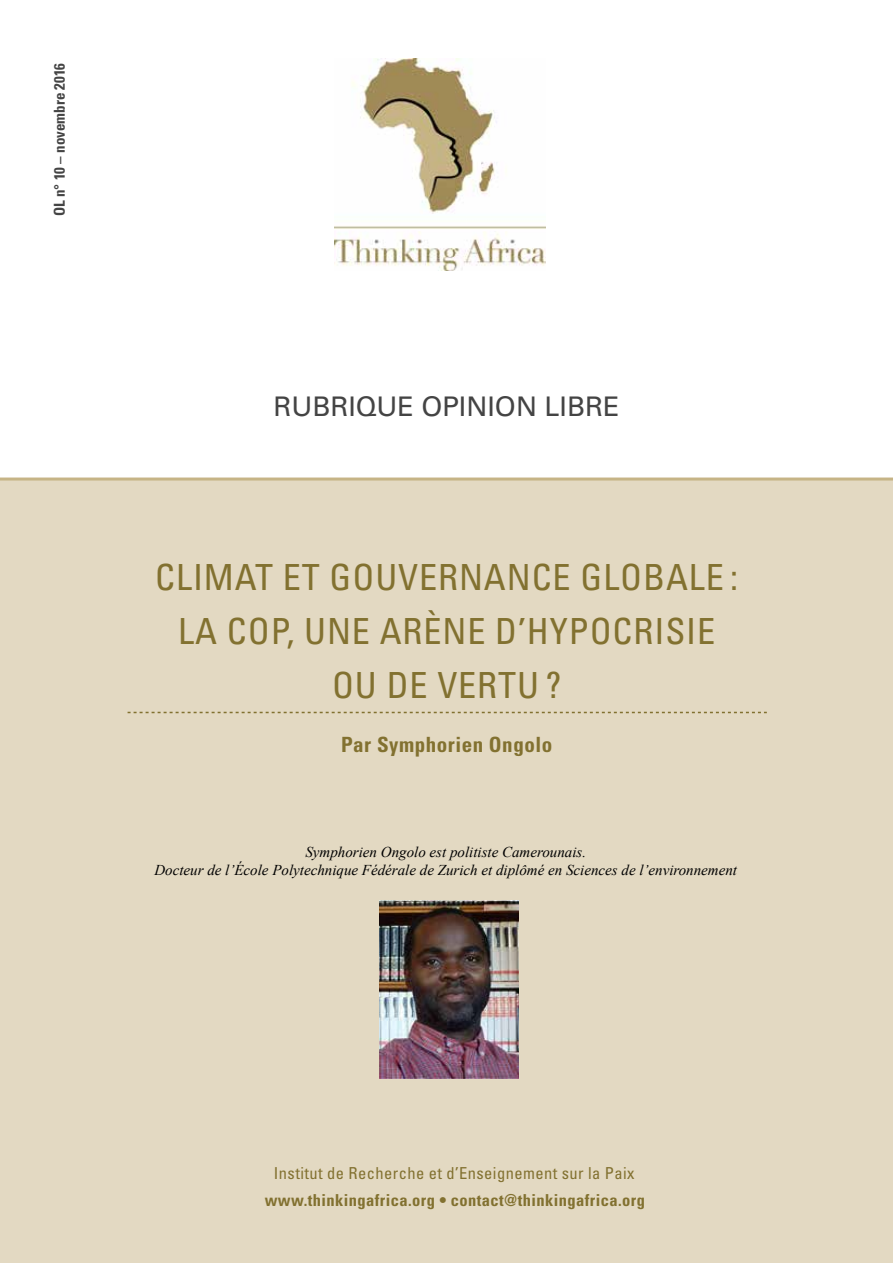
<style>
.page{position:relative;width:893px;height:1263px;background:#fff}
.page>*{position:absolute;margin:0;border:0;box-sizing:border-box;transform-origin:0 0}
.t1{font:condensed 36px/54px "Univers LT Std";letter-spacing:.025em;color:#827130;text-align:center}
.t2{font:27px "Univers LT Std";color:#444}
.t3{font:700 condensed 21px "Univers LT Std";letter-spacing:.025em;color:#827130}
.t4{font:700 condensed 16.5px "Univers LT Std";letter-spacing:.025em;color:#827130}
.t5{font:condensed 16.5px "Univers LT Std";letter-spacing:.025em;color:#827130}
.t6{font:italic 15px/18px "Times New Roman";color:#000;text-align:center}
.t7{font:700 condensed 15px "Univers LT Std";color:#444}
</style>
<div class="page">
<div style="left:0;top:480px;width:893px;height:783px;background:#e3d9c2"></div>
<hr style="left:0;top:477px;width:893px;height:3px;background:#c6b486">
<svg style="left:128px;top:712px;width:639px;height:1px"></svg>
<img style="left:335px;top:58px;width:211px;height:212px">
<img style="left:380px;top:900px;width:139px;height:179px">
<p class="t7" style="left:50px;top:216px;width:155px;rotate:-90deg">OL n° 10 – novembre 2016</p>
<h2 class="t2" style="left:273px;top:390px;width:348px">RUBRIQUE OPINION LIBRE</h2>
<h1 class="t1" style="left:155px;top:549px;width:584px">CLIMAT ET GOUVERNANCE GLOBALE :<br>LA COP, UNE ARÈNE D’HYPOCRISIE<br>OU DE VERTU ?</h1>
<h3 class="t3" style="left:341px;top:731px;width:213px">Par Symphorien Ongolo</h3>
<p class="t6" style="left:154px;top:843px;width:584px">Symphorien Ongolo est politiste Camerounais.<br>Docteur de l’École Polytechnique Fédérale de Zurich et diplômé en Sciences de l’environnement</p>
<p class="t5" style="left:274px;top:1163px;width:362px">Institut de Recherche et d’Enseignement sur la Paix</p>
<p class="t4" style="left:265px;top:1190px;width:382px">www.thinkingafrica.org • contact@thinkingafrica.org</p>
</div>
